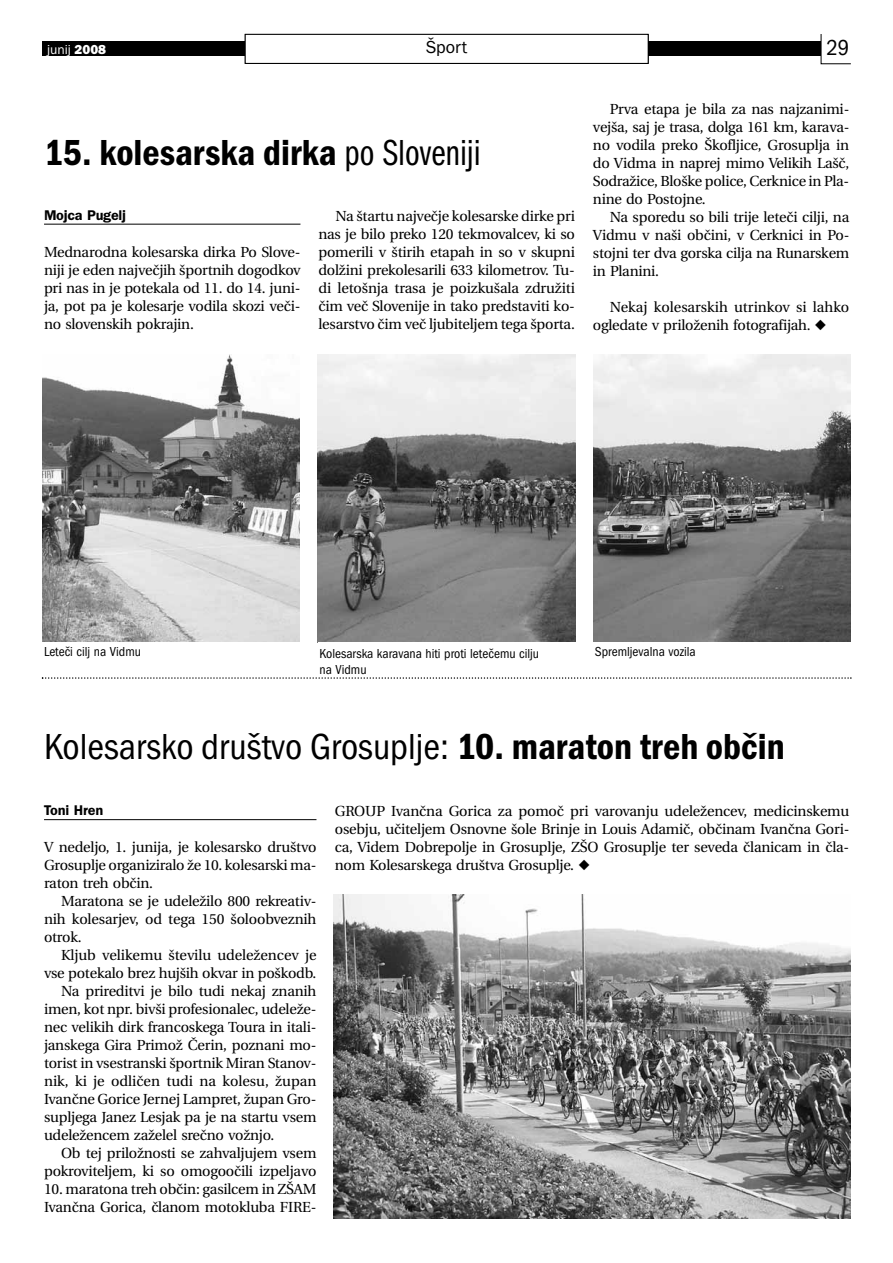
<style>
.page{position:relative;width:893px;height:1263px;background:#fff}
.page>*{position:absolute;margin:0;border:0;box-sizing:border-box;transform-origin:0 0}
.t1{font:condensed 37.5px "Franklin Got Itc TEE";color:#000}
.t2{font:600 condensed 37.5px "Franklin Got Itc TEE";color:#000}
.t3{font:condensed 22.5px "Franklin Got Itc TEE";color:#000}
.t4{font:18px "Franklin Got Itc TEE";color:#000}
.t5{font:14.55px/18px "Utopia";letter-spacing:-.015em;color:#000;text-align:justify}
.t6{font:600 14.55px "Franklin Got Itc TEE";letter-spacing:-.02em;color:#000}
.t7{font:condensed 13.5px/16.2px "Franklin Got Itc TEE";color:#000}
.t8{font:13.5px "Franklin Got Itc TEE";color:#fff}
.s1{font-family:"Franklin Got Itc TEE Heav"}
.s2{font-family:"Franklin Got Itc TEE Book Comp";font-weight:400;font-stretch:normal}
.s3{font-weight:600}
</style>
<div class="page">
<div style="left:43px;top:41px;width:778px;height:15px;background:#000"></div>
<svg style="left:820px;top:34px;width:31px;height:30px"></svg>
<div style="left:245px;top:35px;width:402px;height:28px;background:#fff"></div>
<div style="left:245px;top:34px;width:403px;height:30px;border:1px solid #000"></div>
<hr style="left:44px;top:819px;width:272px;height:1px;background:#000">
<img style="left:334px;top:894px;width:516px;height:324px">
<hr style="left:44px;top:224px;width:256px;height:1px;background:#000">
<img style="left:318px;top:354px;width:257px;height:288px">
<img style="left:593px;top:354px;width:257px;height:288px">
<img style="left:43px;top:354px;width:257px;height:288px">
<svg style="left:42px;top:677px;width:809px;height:2px"></svg>
<p class="t8" style="left:47px;top:44px;width:61px">junij <span class="s1">2008</span></p>
<p class="t4" style="left:426px;top:40px;width:43px">Šport</p>
<h2 class="t3" style="left:826px;top:39px;width:24px">29</h2>
<h1 class="t2" style="left:44px;top:137px;width:438px">15. kolesarska dirka <span class="s2">po Sloveniji</span></h1>
<p class="t6" style="left:44px;top:209px;width:84px">Mojca Pugelj</p>
<p class="t5" style="left:44px;top:244px;width:258px">Mednarodna kolesarska dirka Po Slove&shy;niji je eden največjih športnih dogodkov pri nas in je potekala od 11. do 14. juni&shy;ja, pot pa je kolesarje vodila skozi veči&shy;no slovenskih pokrajin.</p>
<p class="t5" style="left:318px;top:208px;width:258px;text-indent:17px">Na štartu največje kolesarske dirke pri nas je bilo preko 120 tekmovalcev, ki so pomerili v štirih etapah in so v skupni dolžini prekolesarili 633 kilometrov. Tu&shy;di letošnja trasa je poizkušala združiti čim več Slovenije in tako predstaviti ko&shy;lesarstvo čim več ljubiteljem tega športa.</p>
<p class="t5" style="left:593px;top:102px;width:258px;text-indent:17px">Prva etapa je bila za nas najzanimi&shy;vejša, saj je trasa, dolga 161 km, karava&shy;no vodila preko Škofljice, Grosuplja in do Vidma in naprej mimo Velikih Lašč, Sodražice, Bloške police, Cerknice in Pla&shy;nine do Postojne.</p>
<p class="t5" style="left:593px;top:210px;width:258px;text-indent:17px">Na sporedu so bili trije leteči cilji, na Vidmu v naši občini, v Cerknici in Po&shy;stojni ter dva gorska cilja na Runarskem in Planini.</p>
<p class="t5" style="left:593px;top:300px;width:258px;text-indent:17px">Nekaj kolesarskih utrinkov si lahko ogledate v priloženih fotografijah. ◆</p>
<p class="t7" style="left:44px;top:645px;width:98px">Leteči cilj na Vidmu</p>
<p class="t7" style="left:595px;top:645px;width:102px">Spremljevalna vozila</p>
<p class="t7" style="left:319px;top:647px;width:221px">Kolesarska karavana hiti proti letečemu cilju na Vidmu</p>
<h1 class="t1" style="left:44px;top:731px;width:742px">Kolesarsko društvo Grosuplje: <span class="s3">10. maraton treh občin</span></h1>
<p class="t6" style="left:44px;top:805px;width:61px">Toni Hren</p>
<p class="t5" style="left:44px;top:840px;width:274px">V nedeljo, 1. junija, je kolesarsko društvo Grosuplje organiziralo že 10. kolesarski ma&shy;raton treh občin.</p>
<p class="t5" style="left:44px;top:894px;width:274px;text-indent:17px">Maratona se je udeležilo 800 rekreativ&shy;nih kolesarjev, od tega 150 šoloobveznih otrok.</p>
<p class="t5" style="left:61px;top:948px;width:257px">Kljub velikemu številu udeležencev je</p>
<p class="t5" style="left:44px;top:966px;width:274px">vse potekalo brez hujših okvar in poškodb.</p>
<p class="t5" style="left:61px;top:984px;width:257px">Na prireditvi je bilo tudi nekaj znanih</p>
<p class="t5" style="left:44px;top:1002px;width:274px">imen, kot npr. bivši profesionalec, udeleže-</p>
<p class="t5" style="left:44px;top:1020px;width:274px">nec velikih dirk francoskega Toura in itali-</p>
<p class="t5" style="left:44px;top:1038px;width:274px">janskega Gira Primož Čerin, poznani mo-</p>
<p class="t5" style="left:44px;top:1056px;width:274px">torist in vsestranski športnik Miran Stanov-</p>
<p class="t5" style="left:44px;top:1074px;width:274px">nik, ki je odličen tudi na kolesu, župan</p>
<p class="t5" style="left:44px;top:1092px;width:274px">Ivančne Gorice Jernej Lampret, župan Gro-</p>
<p class="t5" style="left:44px;top:1110px;width:274px">supljega Janez Lesjak pa je na startu vsem</p>
<p class="t5" style="left:44px;top:1128px;width:232px">udeležencem zaželel srečno vožnjo.</p>
<p class="t5" style="left:61px;top:1146px;width:257px">Ob tej priložnosti se zahvaljujem vsem</p>
<p class="t5" style="left:44px;top:1164px;width:274px">pokroviteljem, ki so omogoočili izpeljavo</p>
<p class="t5" style="left:44px;top:1182px;width:274px">10. maratona treh občin: gasilcem in ZŠAM<br>Ivančna Gorica, članom motokluba FIRE-</p>
<p class="t5" style="left:335px;top:804px;width:516px">GROUP Ivančna Gorica za pomoč pri varovanju udeležencev, medicinskemu osebju, učiteljem Osnovne šole Brinje in Louis Adamič, občinam Ivančna Gori&shy;ca, Videm Dobrepolje in Grosuplje, ZŠO Grosuplje ter seveda članicam in čla&shy;nom Kolesarskega društva Grosuplje. ◆</p>
</div>
